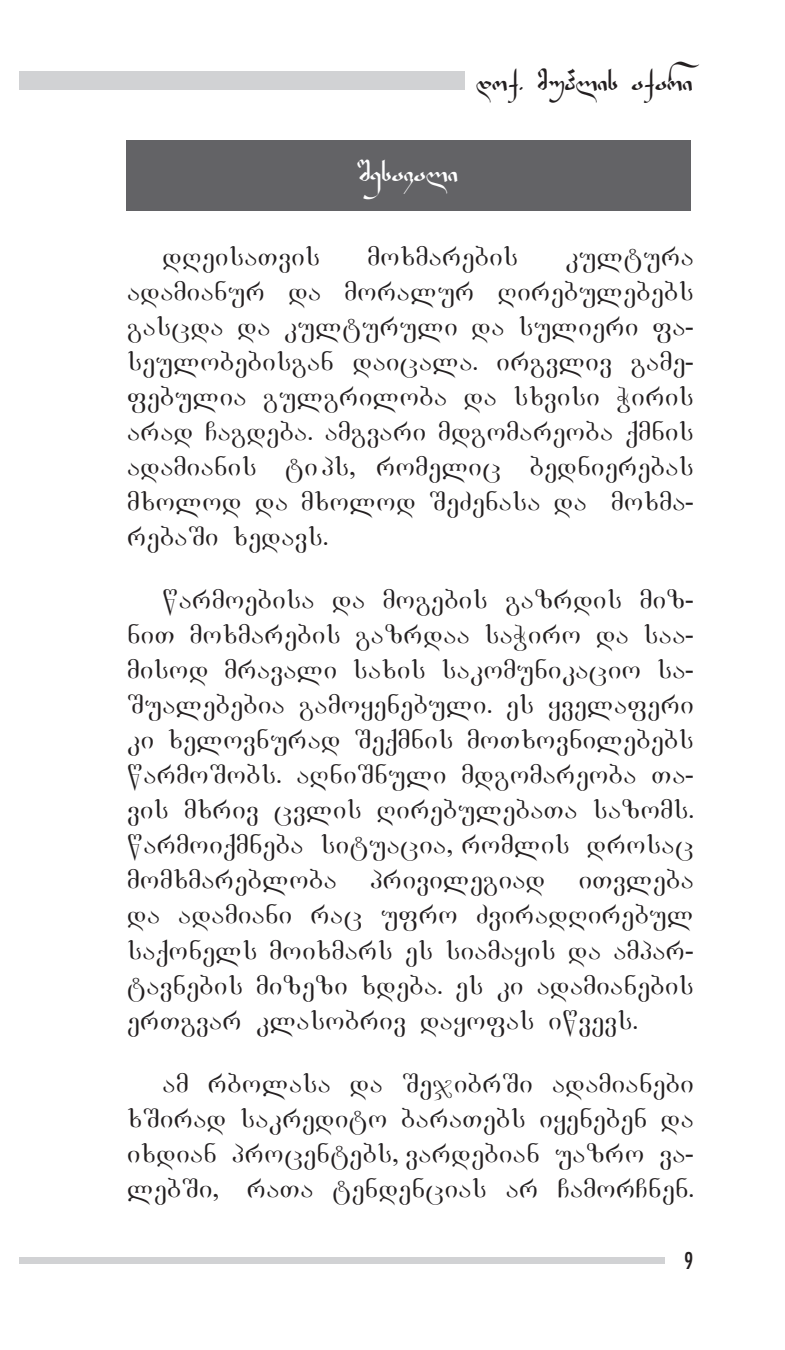
<style>
.page{position:relative;width:785px;height:1350px;background:#fff}
.page>*{position:absolute;margin:0;border:0;box-sizing:border-box;transform-origin:0 0}
.t1{font:32.5px "Aladdin Georgian";color:#231f20}
.t2{font:32.5px "Aladdin Georgian";color:#fff}
.t3{font:27.5px/35px "Acad Nusx";color:#231f20;text-align:justify}
.t4{font:500 condensed 22.5px "Futura";color:#231f20}
</style>
<div class="page">
<div style="left:20px;top:1256px;width:645px;height:7px;background:#d1d2d4"></div>
<div style="left:20px;top:71px;width:444px;height:19px;background:#d1d2d4"></div>
<div style="left:126px;top:140px;width:565px;height:71px;background:#636366"></div>
<p class="t1" style="left:476px;top:59px;width:218px">DOQ. MUHLIS AQARI</p>
<p class="t2" style="left:358px;top:150px;width:102px">SESAVALI</p>
<p class="t3" style="left:162px;top:241px;width:159px">DREISATVIS</p>
<p class="t3" style="left:366px;top:241px;width:153px">MOXMAREBIS</p>
<p class="t3" style="left:126px;top:241px;width:568px;text-indent:438px">KULTURA ADAMIANUR DA MORALUR RIREBULEBEBS GASCDA DA KULTURULI DA SULIERI FA-SEULOBEBISGAN DAICALA. IRGVLIV GAME-FEBULIA GULGRILOBA DA SXVISI WIRIS ARAD CAGDEBA. AMGVARI MDGOMAREOBA QMNIS ADAMIANIS TIPS, ROMELIC BEDNIEREBAS MXOLOD DA MXOLOD SEZENASA DA MOXMA-REBASI XEDAVS.</p>
<p class="t3" style="left:126px;top:585px;width:568px;text-indent:35px">WARMOEBISA DA MOGEBIS GAZRDIS MIZ-NIT MOXMAREBIS GAZRDAA SAWIRO DA SAA-MISOD MRAVALI SAXIS SAKOMUNIKACIO SA-SUALEBEBIA GAMOYENEBULI. ES YVELAFERI KI XELOVNURAD SEQMNIS MOTXOVNILEBEBS WARMOSOBS. ARNISNULI MDGOMAREOBA TA-VIS MXRIV CVLIS RIREBULEBATA SAZOMS.<br>WARMOIQMNEBA SITUACIA, ROMLIS DROSAC MOMXMAREBLOBA PRIVILEGIAD ITVLEBA DA ADAMIANI RAC UFRO ZVIRADRIREBUL SAQONELS MOIXMARS ES SIAMAYIS DA AMPAR-TAVNEBIS MIZEZI XDEBA. ES KI ADAMIANEBIS ERTGVAR KLASOBRIV DAYOFAS IWVEVS.</p>
<p class="t3" style="left:126px;top:1068px;width:568px;text-indent:35px">AM RBOLASA DA SEJIBRSI ADAMIANEBI XSIRAD SAKREDITO BARATEBS IYENEBEN DA IXDIAN PROCENTEBS, VARDEBIAN UAZRO VA-LEBSI, RATA TENDENCIAS AR CAMORCNEN.</p>
<p class="t4" style="left:684px;top:1246px;width:11px">9</p>
</div>
